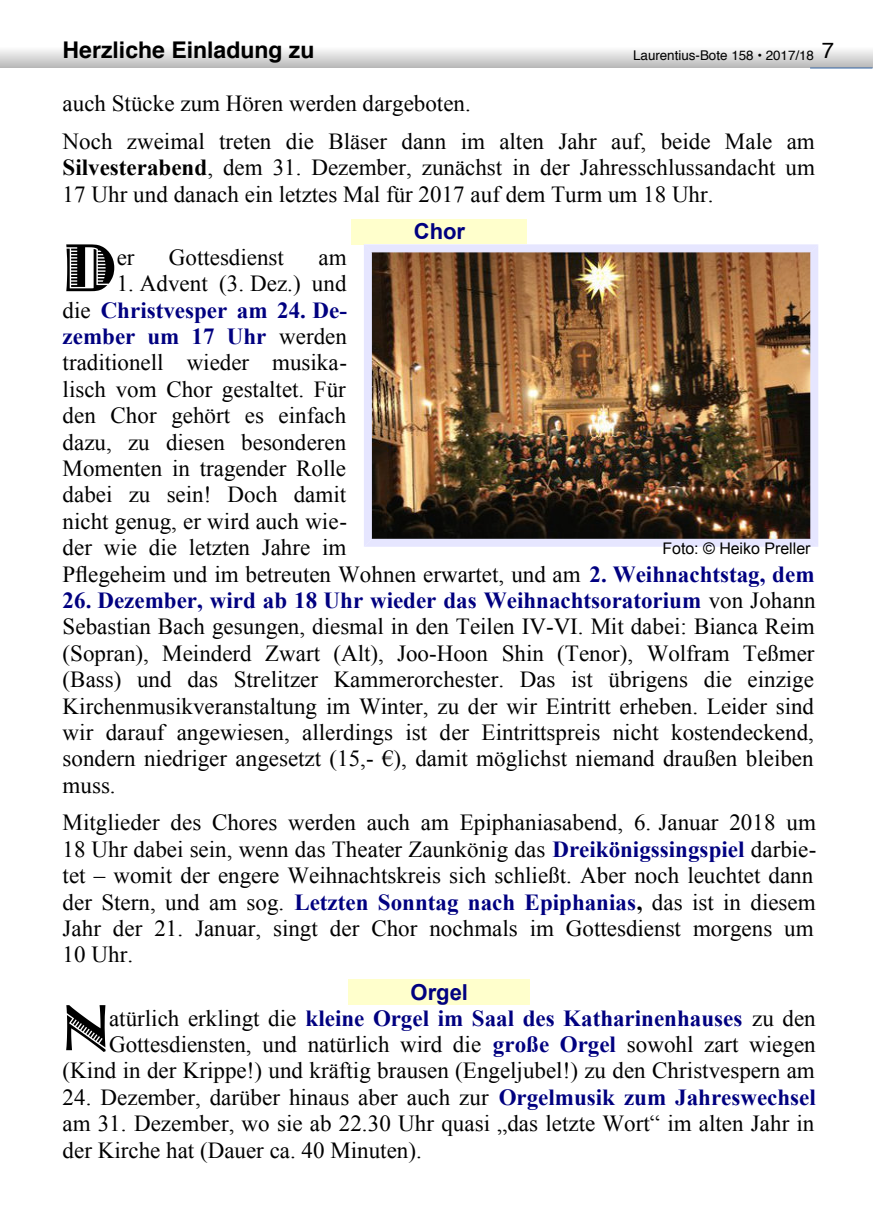
<style>
.page{position:relative;width:873px;height:1224px;background:#fff}
.page>*{position:absolute;margin:0;border:0;box-sizing:border-box;transform-origin:0 0}
.t1{font:70.2px "Jazz Let Plain";color:#000}
.t2{font:67.6px "Jazz Let Plain";color:#000}
.t3{font:23px/26.4px "Times New Roman";color:#000}
.t4{font:700 23px "Helvetica";color:#000}
.t5{font:700 22px "Arial";color:#000080}
.t6{font:16px "Arial";color:#000}
.t7{font:13.4px "Helvetica";color:#000}
.s1{font-weight:700}
.s2{font-weight:700;color:#000080}
</style>
<div class="page">
<svg style="left:0;top:50px;width:872px;height:18px"></svg>
<div style="left:351px;top:219px;width:176px;height:25px;background:#ffc"></div>
<div style="left:348px;top:980px;width:182px;height:25px;background:#ffc"></div>
<hr style="left:809px;top:68px;width:63px;height:1px;background:#3465a4">
<img style="left:364px;top:244px;width:454px;height:303px">
<p class="t4" style="left:63px;top:40px;width:253px">Herzliche Einladung zu</p>
<p class="t7" style="left:633px;top:50px;width:202px">Laurentius-Bote 158 • 2017/18 <sup>7</sup></p>
<p class="t3" style="left:63px;top:87px;width:753px;line-height:37.6px">auch Stücke zum Hören werden dargeboten.<br>Noch zweimal treten die Bläser dann im alten Jahr auf, beide Male am</p>
<p class="t3" style="left:63px;top:157px;width:753px"><span class="s1">Silvesterabend</span>, dem 31. Dezember, zunächst in der Jahresschlussandacht um<br>17 Uhr und danach ein letztes Mal für 2017 auf dem Turm um 18 Uhr.</p>
<p class="t5" style="left:413px;top:223px;width:53px">Chor</p>
<h1 class="t1" style="left:63px;top:243px;width:56px">D</h1>
<p class="t3" style="left:117px;top:246px;width:19px">er</p>
<p class="t3" style="left:169px;top:246px;width:116px">Gottesdienst</p>
<p class="t3" style="left:318px;top:246px;width:30px">am</p>
<p class="t3" style="left:63px;top:273px;width:753px;text-indent:54px">1. Advent (3. Dez.) und<br>die <span class="s2">Christvesper am 24. De-<br>zember um 17 Uhr</span> werden<br>traditionell wieder musika-<br>lisch vom Chor gestaltet. Für<br>den Chor gehört es einfach<br>dazu, zu diesen besonderen<br>Momenten in tragender Rolle<br>dabei zu sein! Doch damit<br>nicht genug, er wird auch wie-<br>der wie die letzten Jahre im<br>Pflegeheim und im betreuten Wohnen erwartet, und am <span class="s2">2. Weihnachtstag, dem</span></p>
<p class="t3" style="left:63px;top:589px;width:754px;text-align:justify"><span class="s2">26. Dezember, wird ab 18 Uhr wieder das Weihnachtsoratorium</span> von Johann Sebastian Bach gesungen, diesmal in den Teilen IV-VI. Mit dabei: Bianca Reim (Sopran), Meinderd Zwart (Alt), Joo-Hoon Shin (Tenor), Wolfram Teßmer (Bass) und das Strelitzer Kammerorchester. Das ist übrigens die einzige Kirchenmusikveranstaltung im Winter, zu der wir Eintritt erheben. Leider sind wir darauf angewiesen, allerdings ist der Eintrittspreis nicht kostendeckend, sondern niedriger angesetzt (15,- €), damit möglichst niemand draußen bleiben muss.</p>
<p class="t3" style="left:63px;top:812px;width:755px">Mitglieder des Chores werden auch am Epiphaniasabend, 6. Januar 2018 um 18 Uhr dabei sein, wenn das Theater Zaunkönig das <span class="s2">Dreikönigssingspiel</span> darbie&shy;tet – womit der engere Weihnachtskreis sich schließt. Aber noch leuchtet dann der Stern, und am sog. <span class="s2">Letzten Sonntag nach Epiphanias</span><span class="s1">,</span> das ist in diesem Jahr der 21. Januar, singt der Chor nochmals im Gottesdienst morgens um 10 Uhr.</p>
<p class="t5" style="left:410px;top:984px;width:59px">Orgel</p>
<h2 class="t2" style="left:63px;top:1004px;width:48px">N</h2>
<p class="t6" style="left:662px;top:543px;width:150px">Foto: © Heiko Preller</p>
<p class="t3" style="left:63px;top:1007px;width:754px;text-align:right">atürlich erklingt die <span class="s2">kleine Orgel im Saal des Katharinenhauses</span> zu den<br>Gottesdiensten, und natürlich wird die <span class="s2">große Orgel</span> sowohl zart wiegen (Kind in der Krippe!) und kräftig brausen (Engeljubel!) zu den Christvespern am</p>
<p class="t3" style="left:63px;top:1086px;width:754px;text-align:justify">24. Dezember, darüber hinaus aber auch zur <span class="s2">Orgelmusik zum Jahreswechsel </span>am 31. Dezember, wo sie ab 22.30 Uhr quasi „das letzte Wort“ im alten Jahr in der Kirche hat (Dauer ca. 40 Minuten).</p>
</div>
